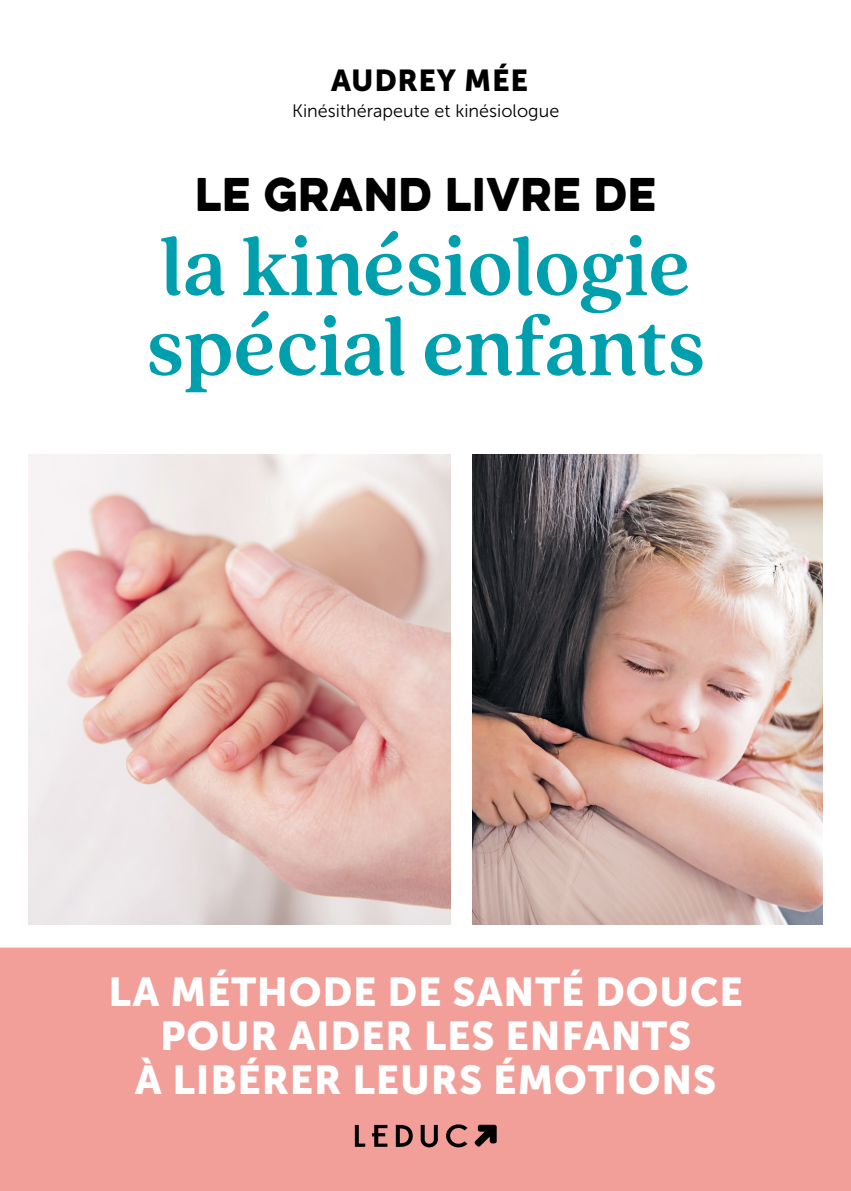
<style>
.page{position:relative;width:851px;height:1191px;background:#fff}
.page>*{position:absolute;margin:0;border:0;box-sizing:border-box;transform-origin:0 0}
.t1{font:700 90px/80px "Quincy CF";letter-spacing:-.005em;color:#009fae;scale:.93 1}
.t2{font:42.4px "Eveleth Clean";letter-spacing:.03em;color:#000;scale:.94 1}
.t3{font:40px/44px "Museo Sans 900";letter-spacing:.02em;color:#fff;text-align:center}
.t4{font:30px "Museo Sans 900";letter-spacing:.02em;color:#000}
.t5{font:18px "Museo Sans 300";color:#000}
</style>
<div class="page">
<div style="left:0;top:947px;width:850px;height:244px;background:#f29f9a"></div>
<svg style="left:474px;top:1124px;width:22px;height:22px"></svg>
<svg style="left:420px;top:1125px;width:18px;height:22px"></svg>
<svg style="left:445px;top:1123px;width:22px;height:24px"></svg>
<svg style="left:396px;top:1124px;width:17px;height:23px"></svg>
<svg style="left:372px;top:1125px;width:15px;height:21px"></svg>
<svg style="left:355px;top:1125px;width:10px;height:21px"></svg>
<img style="left:29px;top:454px;width:421px;height:471px">
<img style="left:473px;top:454px;width:349px;height:471px">
<p class="t4" style="left:331px;top:64px;width:198px">AUDREY MÉE</p>
<p class="t5" style="left:292px;top:101px;width:268px">Kinésithérapeute et kinésiologue</p>
<p class="t2" style="left:195px;top:162px;width:491px">LE GRAND LIVRE de</p>
<h1 class="t1" style="left:147px;top:228px;width:601px">la kinésiologie spécial enfants</h1>
<p class="t3" style="left:108px;top:969px;width:636px">LA MÉTHODE DE SANTÉ DOUCE<br>POUR AIDER LES ENFANTS<br>À LIBÉRER LEURS ÉMOTIONS</p>
</div>
